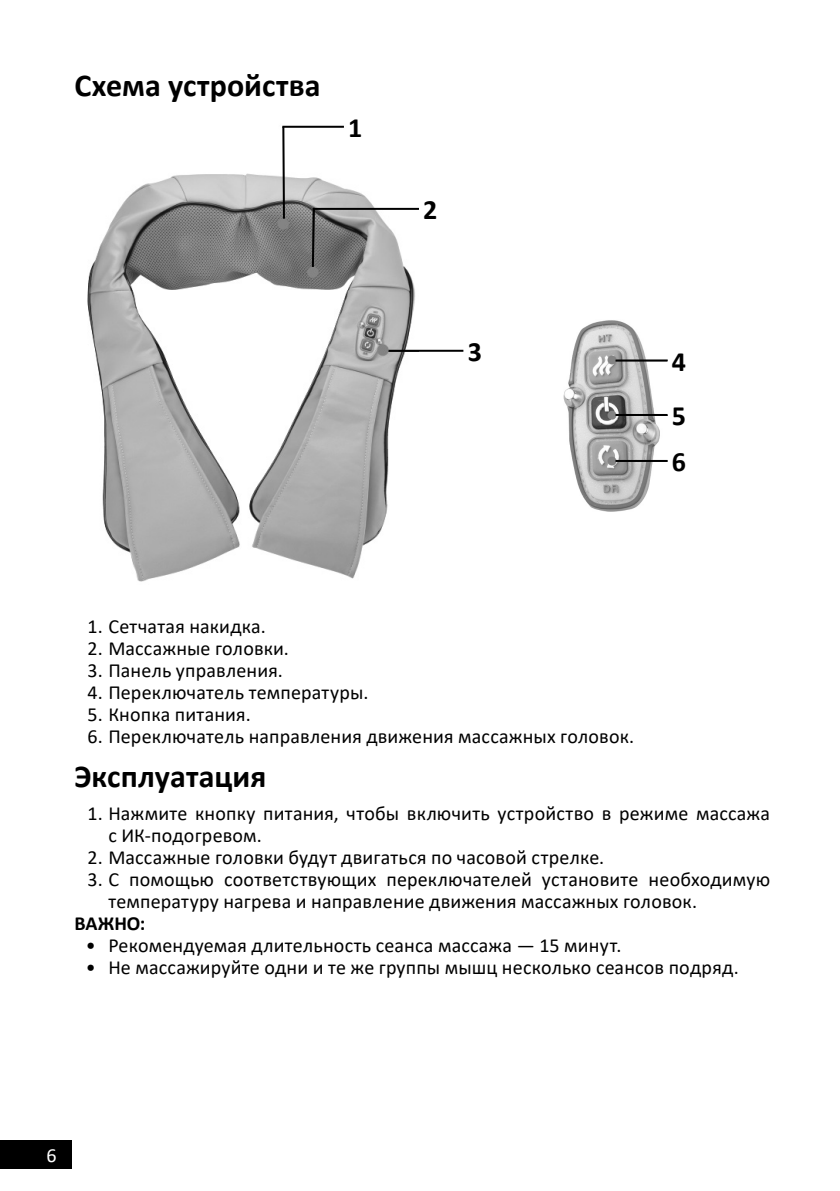
<style>
.page{position:relative;width:840px;height:1191px;background:#fff}
.page>*{position:absolute;margin:0;border:0;box-sizing:border-box;transform-origin:0 0}
.Заголовок_16{font:700 32px "Calibri";color:#000}
.Цифры_на_схемах{font:700 28px "Calibri";color:#000}
.t1{font:20px/22px "Calibri";letter-spacing:.01em;color:#000}
.t2{font:700 20px "Calibri";letter-spacing:-.005em;color:#000}
.t3{font:20px "Calibri";color:#fff}
</style>
<div class="page">
<div style="left:0;top:1140px;width:72px;height:29px;background:#000"></div>
<img style="left:87px;top:125px;width:332px;height:457px">
<img style="left:563px;top:320px;width:104px;height:192px">
<svg style="left:281px;top:125px;width:5px;height:96px"></svg>
<hr style="left:282px;top:126px;width:62px;height:2px;background:#000">
<svg style="left:310px;top:206px;width:6px;height:63px"></svg>
<hr style="left:388px;top:350px;width:75px;height:2px;background:#000">
<hr style="left:615px;top:359px;width:52px;height:2px;background:#000">
<hr style="left:615px;top:414px;width:52px;height:2px;background:#000">
<hr style="left:615px;top:460px;width:52px;height:2px;background:#000">
<hr style="left:313px;top:208px;width:106px;height:2px;background:#000">
<p class="Заголовок_16" style="left:74px;top:63px;width:248px">Схема устройства</p>
<p class="Цифры_на_схемах" style="left:348px;top:108px;width:16px">1</p>
<p class="Цифры_на_схемах" style="left:423px;top:190px;width:16px">2</p>
<p class="Цифры_на_схемах" style="left:467px;top:332px;width:16px">3</p>
<p class="Цифры_на_схемах" style="left:671px;top:342px;width:16px">4</p>
<p class="Цифры_на_схемах" style="left:671px;top:396px;width:16px">5</p>
<p class="Цифры_на_схемах" style="left:671px;top:442px;width:16px">6</p>
<p class="t1" style="left:87px;top:615px;width:180px">1. Сетчатая накидка.</p>
<p class="t1" style="left:88px;top:637px;width:203px">2. Массажные головки.</p>
<p class="t1" style="left:87px;top:659px;width:197px">3. Панель управления.</p>
<p class="t1" style="left:87px;top:681px;width:282px">4. Переключатель температуры.</p>
<p class="t1" style="left:88px;top:703px;width:164px">5. Кнопка питания.</p>
<p class="t1" style="left:87px;top:725px;width:548px">6. Переключатель направления движения массажных головок.</p>
<p class="Заголовок_16" style="left:74px;top:753px;width:193px">Эксплуатация</p>
<p class="t1" style="left:108px;top:801px;width:663px;text-indent:-21px">1. Нажмите кнопку питания, чтобы включить устройство в режиме массажа с ИК-подогревом.</p>
<p class="t1" style="left:88px;top:845px;width:518px">2. Массажные головки будут двигаться по часовой стрелке.</p>
<p class="t1" style="left:108px;top:867px;width:663px;text-indent:-21px">3. С помощью соответствующих переключателей установите необходимую температуру нагрева и направление движения массажных головок.</p>
<p class="t2" style="left:74px;top:909px;width:73px">ВАЖНО:</p>
<p class="t1" style="left:86px;top:933px;width:537px">• Рекомендуемая длительность сеанса массажа — 15 минут.</p>
<p class="t1" style="left:86px;top:955px;width:654px">• Не массажируйте одни и те же группы мышц несколько сеансов подряд.</p>
<p class="t3" style="left:47px;top:1142px;width:12px">6</p>
</div>
